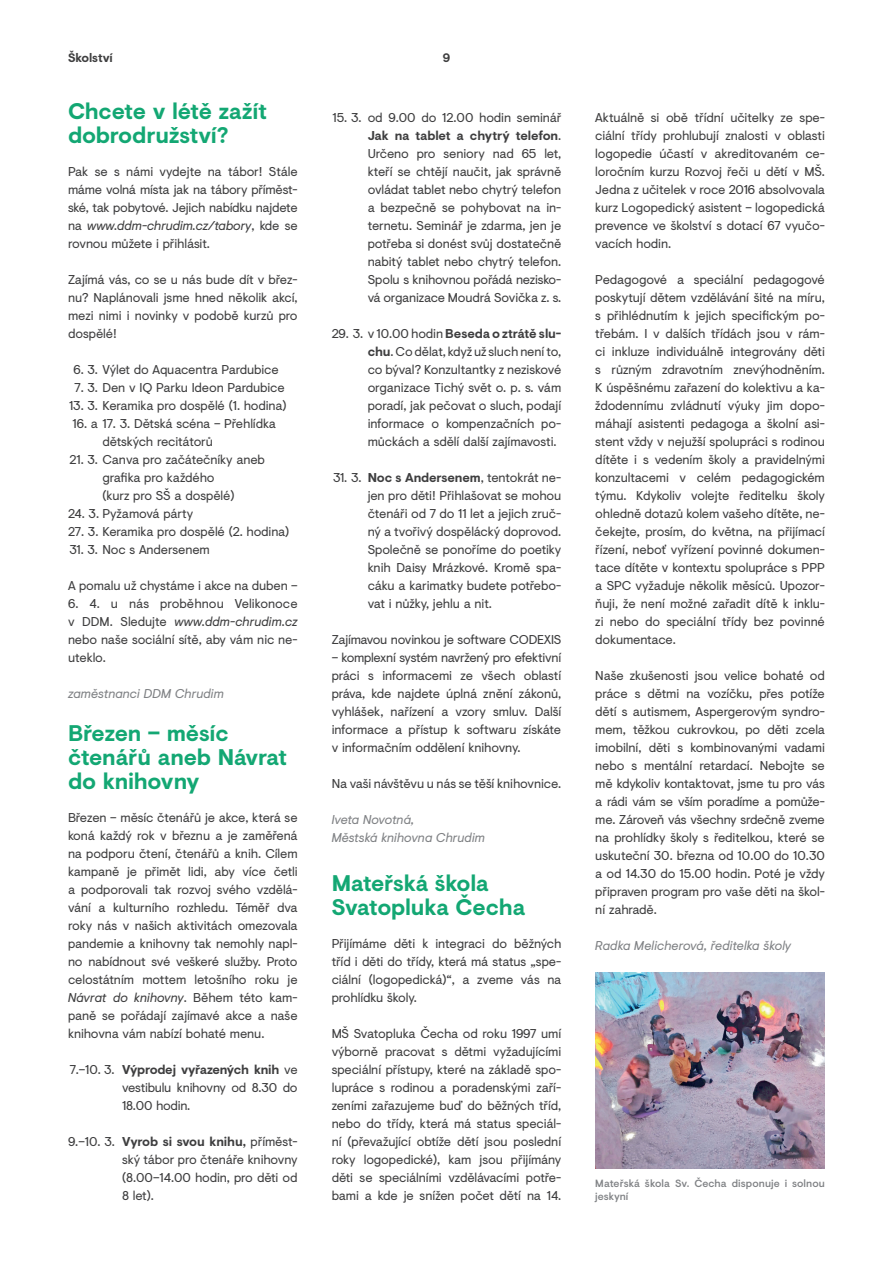
<style>
.page{position:relative;width:893px;height:1263px;background:#fff}
.page>*{position:absolute;margin:0;border:0;box-sizing:border-box;transform-origin:0 0}
.t1{font:700 22.5px/24px "Visuelt";letter-spacing:-.01em;color:#13a773}
.t2{font:12.75px/18px "Visuelt";letter-spacing:-.01em;color:#3e3e3f;text-align:justify}
.t3{font:italic 12.75px/18px "Visuelt";letter-spacing:-.01em;color:#808285}
.t4{font:700 12.3px "Visuelt";letter-spacing:-.01em;color:#3e3e3f}
.t5{font:500 10.5px/12.8px "Visuelt Pro";letter-spacing:.01em;color:#808285}
.s1{font-style:italic}
.s2{font-weight:700}
</style>
<div class="page">
<img style="left:595px;top:973px;width:230px;height:195px">
<p class="t4" style="left:68px;top:49px;width:46px">Školství</p>
<p class="t4" style="left:443px;top:49px;width:9px">9</p>
<h1 class="t1" style="left:68px;top:98px;width:200px">Chcete v létě zažít dobrodružství?</h1>
<p class="t2" style="left:68px;top:162px;width:231px">Pak se s námi vydejte na tábor! Stále máme volná místa jak na tábory příměst&shy;ské, tak pobytové. Jejich nabídku najdete na <span class="s1">www.ddm-chrudim.cz/tabory</span>, kde se rovnou můžete i přihlásit.</p>
<p class="t2" style="left:68px;top:270px;width:231px">Zajímá vás, co se u nás bude dít v břez&shy;nu? Naplánovali jsme hned několik akcí, mezi nimi i novinky v podobě kurzů pro dospělé!</p>
<p class="t2" style="left:73px;top:360px;width:207px">6. 3. Výlet do Aquacentra Pardubice</p>
<p class="t2" style="left:74px;top:378px;width:212px">7. 3. Den v IQ Parku Ideon Pardubice</p>
<p class="t2" style="left:69px;top:396px;width:219px">13. 3. Keramika pro dospělé (1. hodina)</p>
<p class="t2" style="left:103px;top:414px;width:175px;text-indent:-30px">16. a 17. 3. Dětská scéna – Přehlídka dětských recitátorů</p>
<p class="t2" style="left:103px;top:450px;width:164px;text-align:left;text-indent:-33px">21. 3. Canva pro začátečníky aneb grafika pro každého<br>(kurz pro SŠ a dospělé)</p>
<p class="t2" style="left:68px;top:504px;width:127px">24. 3. Pyžamová párty</p>
<p class="t2" style="left:68px;top:522px;width:223px">27. 3. Keramika pro dospělé (2. hodina)</p>
<p class="t2" style="left:69px;top:540px;width:142px">31. 3. Noc s Andersenem</p>
<p class="t2" style="left:68px;top:576px;width:231px">A pomalu už chystáme i akce na duben –</p>
<p class="t2" style="left:68px;top:594px;width:231px">6. 4. u nás proběhnou Velikonoce v DDM. Sledujte <span class="s1">www.ddm-chrudim.cz </span>nebo naše sociální sítě, aby vám nic ne&shy;uteklo.</p>
<p class="t3" style="left:68px;top:684px;width:158px">zaměstnanci DDM Chrudim</p>
<h1 class="t1" style="left:68px;top:720px;width:220px">Březen – měsíc čtenářů aneb Návrat do knihovny</h1>
<p class="t2" style="left:68px;top:808px;width:231px">Březen – měsíc čtenářů je akce, která se koná každý rok v březnu a je zaměřená na podporu čtení, čtenářů a knih. Cílem kampaně je přimět lidi, aby více četli a podporovali tak rozvoj svého vzdělá&shy;vání a kulturního rozhledu. Téměř dva roky nás v našich aktivitách omezovala pandemie a knihovny tak nemohly napl&shy;no nabídnout své veškeré služby. Proto celostátním mottem letošního roku je <span class="s1">Návrat do knihovny</span>. Během této kam&shy;paně se pořádají zajímavé akce a naše knihovna vám nabízí bohaté menu.</p>
<p class="t2" style="left:122px;top:1060px;width:177px;text-indent:-52px">7.–10. 3. <span class="s2">Výprodej vyřazených knih</span> ve vestibulu knihovny od 8.30 do 18.00 hodin.</p>
<p class="t2" style="left:122px;top:1132px;width:177px;text-indent:-54px">9.–10. 3. <span class="s2">Vyrob si svou knihu,</span> příměst&shy;ský tábor pro čtenáře knihovny (8.00–14.00 hodin, pro děti od 8 let).</p>
<p class="t2" style="left:368px;top:108px;width:195px;text-indent:-35px">15. 3. od 9.00 do 12.00 hodin seminář <span class="s2">Jak na tablet a chytrý telefon</span>.<br>Určeno pro seniory nad 65 let, kteří se chtějí naučit, jak správně ovládat tablet nebo chytrý telefon a bezpečně se pohybovat na in&shy;ternetu. Seminář je zdarma, jen je potřeba si donést svůj dostatečně nabitý tablet nebo chytrý telefon.<br>Spolu s knihovnou pořádá nezisko&shy;vá organizace Moudrá Sovička z. s.</p>
<p class="t2" style="left:368px;top:324px;width:195px;text-indent:-36px">29. 3. v 10.00 hodin <span class="s2">Beseda o ztrátě slu&shy;chu</span>. Co dělat, když už sluch není to, co býval? Konzultantky z neziskové organizace Tichý svět o. p. s. vám poradí, jak pečovat o sluch, podají informace o kompenzačních po&shy;můckách a sdělí další zajímavosti.</p>
<p class="t2" style="left:368px;top:468px;width:195px;text-indent:-35px">31. 3. <span class="s2">Noc s Andersenem</span>, tentokrát ne&shy;jen pro děti! Přihlašovat se mohou čtenáři od 7 do 11 let a jejich zruč&shy;ný a tvořivý dospělácký doprovod.<br>Společně se ponoříme do poetiky knih Daisy Mrázkové. Kromě spa&shy;cáku a karimatky budete potřebo&shy;vat i nůžky, jehlu a nit.</p>
<p class="t2" style="left:332px;top:630px;width:231px">Zajímavou novinkou je software CODEXIS</p>
<p class="t2" style="left:332px;top:648px;width:231px">– komplexní systém navržený pro efektivní práci s informacemi ze všech oblastí práva, kde najdete úplná znění zákonů, vyhlášek, nařízení a vzory smluv. Další informace a přístup k softwaru získáte v informačním oddělení knihovny.</p>
<p class="t2" style="left:332px;top:774px;width:231px">Na vaši návštěvu u nás se těší knihovnice.</p>
<p class="t3" style="left:332px;top:810px;width:155px">Iveta Novotná,<br>Městská knihovna Chrudim</p>
<h1 class="t1" style="left:332px;top:870px;width:195px">Mateřská škola<br>Svatopluka Čecha</h1>
<p class="t2" style="left:332px;top:934px;width:231px">Přijímáme děti k integraci do běžných tříd i děti do třídy, která má status „spe&shy;ciální (logopedická)“, a zveme vás na prohlídku školy.</p>
<p class="t2" style="left:332px;top:1024px;width:231px">MŠ Svatopluka Čecha od roku 1997 umí výborně pracovat s dětmi vyžadujícími speciální přístupy, které na základě spo&shy;lupráce s rodinou a poradenskými zaří&shy;zeními zařazujeme buď do běžných tříd, nebo do třídy, která má status speciál&shy;ní (převažující obtíže dětí jsou poslední roky logopedické), kam jsou přijímány děti se speciálními vzdělávacími potře&shy;bami a kde je snížen počet dětí na 14.</p>
<p class="t2" style="left:595px;top:108px;width:231px">Aktuálně si obě třídní učitelky ze spe&shy;ciální třídy prohlubují znalosti v oblasti logopedie účastí v akreditovaném ce&shy;loročním kurzu Rozvoj řeči u dětí v MŠ.<br>Jedna z učitelek v roce 2016 absolvovala kurz Logopedický asistent – logopedická prevence ve školství s dotací 67 vyučo&shy;vacích hodin.</p>
<p class="t2" style="left:595px;top:270px;width:231px">Pedagogové a speciální pedagogové poskytují dětem vzdělávání šité na míru, s přihlédnutím k jejich specifickým po&shy;třebám. I v dalších třídách jsou v rám&shy;ci inkluze individuálně integrovány děti s různým zdravotním znevýhodněním.<br>K úspěšnému zařazení do kolektivu a ka&shy;ždodennímu zvládnutí výuky jim dopo&shy;máhají asistenti pedagoga a školní asi&shy;stent vždy v nejužší spolupráci s rodinou dítěte i s vedením školy a pravidelnými konzultacemi v celém pedagogickém týmu. Kdykoliv volejte ředitelku školy ohledně dotazů kolem vašeho dítěte, ne&shy;čekejte, prosím, do května, na přijímací řízení, neboť vyřízení povinné dokumen&shy;tace dítěte v kontextu spolupráce s PPP a SPC vyžaduje několik měsíců. Upozor&shy;ňuji, že není možné zařadit dítě k inklu&shy;zi nebo do speciální třídy bez povinné dokumentace.</p>
<p class="t2" style="left:595px;top:666px;width:231px">Naše zkušenosti jsou velice bohaté od práce s dětmi na vozíčku, přes potíže dětí s autismem, Aspergerovým syndro&shy;mem, těžkou cukrovkou, po děti zcela imobilní, děti s kombinovanými vadami nebo s mentální retardací. Nebojte se mě kdykoliv kontaktovat, jsme tu pro vás a rádi vám se vším poradíme a pomůže&shy;me. Zároveň vás všechny srdečně zveme na prohlídky školy s ředitelkou, které se uskuteční 30. března od 10.00 do 10.30 a od 14.30 do 15.00 hodin. Poté je vždy připraven program pro vaše děti na škol&shy;ní zahradě.</p>
<p class="t3" style="left:595px;top:936px;width:197px">Radka Melicherová, ředitelka školy</p>
<p class="t5" style="left:595px;top:1178px;width:231px">Mateřská škola Sv. Čecha disponuje i solnou jeskyní</p>
</div>
